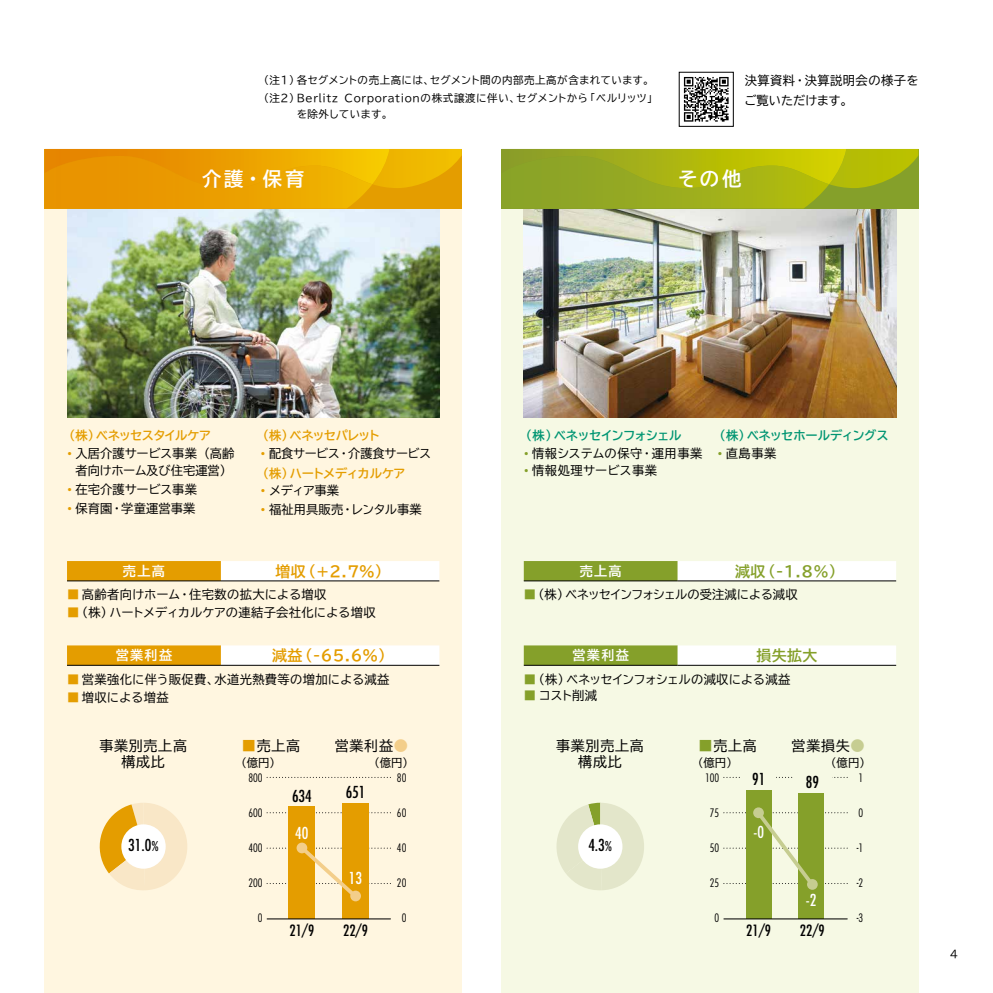
<style>
.page{position:relative;width:993px;height:993px;background:#fff}
.page>*{position:absolute;margin:0;border:0;box-sizing:border-box;transform-origin:0 0}
.t1{font:700 19.25px "TBUD Go Std";letter-spacing:.15em;color:#fff}
.t2{font:500 condensed 16.1px "Futura LT Pro";color:#000}
.t3{font:500 condensed 16.1px "Futura LT Pro";color:#fff}
.t4{font:500 condensed 15.05px "Futura LT Pro";color:#000}
.t5{font:700 14.88px "TBUD Go Std";color:#e49d00}
.t6{font:700 14.88px "TBUD Go Std";letter-spacing:.03em;color:#85a02a}
.t7{font:14px "TBUD Go Std";letter-spacing:.05em;color:#000}
.t8{font:700 13.12px "TBUD Go Std";letter-spacing:.1em;color:#fff}
.t9{font:12.25px/17.5px "TBUD Go Std";color:#000;text-align:center}
.t10{font:12.25px/19.9px "TBUD Go Std";letter-spacing:-.04em;color:#000}
.t11{font:12.25px "TBUD Go Std";letter-spacing:.03em;color:#000}
.t12{font:12.25px/19.2px "TBUD Go Std";letter-spacing:.04em;color:#000}
.t13{font:700 12.25px "TBUD Go Std";letter-spacing:-.08em;color:#e49d00}
.t14{font:12.25px "TBUD Go Std";letter-spacing:-.05em;color:#000}
.t15{font:700 12.25px "TBUD Go Std";letter-spacing:-.03em;color:#009572}
.t16{font:700 12.25px "TBUD Go Std";letter-spacing:-.05em;color:#009572}
.t17{font:12.25px "TBUD Go Std";letter-spacing:.02em;color:#000}
.t18{font:300 condensed 11.38px "Futura LT Pro";color:#000}
.t19{font:11.38px "TBUD Go Std";color:#000}
.t20{font:10.5px/18.2px "TBUD Go Std";letter-spacing:.05em;color:#000}
.t21{font:10.5px "TBUD Go Std";letter-spacing:.02em;color:#000}
.s1{color:#e49d00}
.s2{font-weight:700;color:#e49d00}
.s3{color:#85a02a}
.s4{font-size:14.17px;color:#f3ce8a}
.s5{font-size:14.17px;color:#e49d00}
.s6{font-size:14.17px;color:#c6cd91}
.s7{font-size:14.17px;color:#85a02a}
.s8{font-size:13.3px}
</style>
<div class="page">
<div style="left:45px;top:179px;width:416px;height:813px;background:#fff6e0"></div>
<div style="left:501px;top:179px;width:417px;height:813px;background:#f6f9e4"></div>
<img style="left:67px;top:208px;width:372px;height:209px">
<img style="left:523px;top:208px;width:372px;height:209px">
<svg style="left:67px;top:561px;width:372px;height:103px"></svg>
<hr style="left:67px;top:580px;width:154px;height:1px;background:#000">
<hr style="left:221px;top:580px;width:218px;height:1px;background:#000">
<hr style="left:67px;top:664px;width:154px;height:1px;background:#000">
<hr style="left:221px;top:664px;width:218px;height:1px;background:#000">
<svg style="left:267px;top:812px;width:123px;height:1px"></svg>
<svg style="left:99px;top:803px;width:88px;height:87px"></svg>
<div style="left:288px;top:806px;width:27px;height:112px;background:#e49d00"></div>
<div style="left:342px;top:803px;width:27px;height:115px;background:#e49d00"></div>
<svg style="left:267px;top:843px;width:123px;height:58px"></svg>
<div style="left:296px;top:842px;width:11px;height:11px;background:#f3ce8a;border-radius:50%"></div>
<div style="left:350px;top:890px;width:11px;height:11px;background:#f3ce8a;border-radius:50%"></div>
<div style="left:121px;top:824px;width:45px;height:44px;background:#fff;border-radius:50%"></div>
<hr style="left:267px;top:918px;width:123px;height:1px;background:#000">
<div style="left:746px;top:789px;width:26px;height:129px;background:#85a02a"></div>
<div style="left:797px;top:792px;width:26px;height:126px;background:#85a02a"></div>
<div style="left:806px;top:878px;width:11px;height:11px;background:#c6cd91;border-radius:50%"></div>
<svg style="left:556px;top:802px;width:88px;height:88px"></svg>
<svg style="left:723px;top:807px;width:124px;height:81px"></svg>
<div style="left:578px;top:824px;width:44px;height:44px;background:#fff;border-radius:50%"></div>
<hr style="left:723px;top:918px;width:124px;height:1px;background:#000">
<svg style="left:523px;top:561px;width:372px;height:103px"></svg>
<hr style="left:523px;top:580px;width:154px;height:1px;background:#000">
<hr style="left:677px;top:580px;width:218px;height:1px;background:#000">
<hr style="left:523px;top:664px;width:154px;height:1px;background:#000">
<hr style="left:677px;top:664px;width:218px;height:1px;background:#000">
<svg style="left:683px;top:77px;width:45px;height:45px"></svg>
<div style="left:45px;top:149px;width:416px;height:59px;background:#e49d00"></div>
<img style="left:280px;top:188px;width:89px;height:20px">
<img style="left:389px;top:149px;width:72px;height:39px">
<img style="left:45px;top:149px;width:344px;height:39px">
<div style="left:501px;top:149px;width:417px;height:59px;background:#85a02a"></div>
<img style="left:582px;top:188px;width:244px;height:20px">
<img style="left:846px;top:149px;width:72px;height:39px">
<img style="left:542px;top:149px;width:304px;height:39px">
<p class="t20" style="left:258px;top:70px;width:400px">（注1）各セグメントの売上高には、セグメント間の内部売上高が含まれています。（注2）Berlitz Corporationの株式譲渡に伴い、セグメントから「ベルリッツ」</p>
<p class="t21" style="left:296px;top:105px;width:97px">を除外しています。</p>
<p class="t12" style="left:744px;top:71px;width:176px">決算資料・決算説明会の様子をご覧いただけます。</p>
<h1 class="t1" style="left:202px;top:163px;width:104px">介護・保育</h1>
<h1 class="t1" style="left:678px;top:163px;width:65px">その他</h1>
<p class="t13" style="left:63px;top:425px;width:149px">（株）ベネッセスタイルケア</p>
<p class="t9" style="left:67px;top:444px;width:169px"><span class="s1">•</span> 入居介護サービス事業 （高齢者向けホーム及び住宅運営）</p>
<p class="t9" style="left:67px;top:480px;width:131px"><span class="s1">•</span> 在宅介護サービス事業</p>
<p class="t9" style="left:67px;top:499px;width:130px"><span class="s1">•</span> 保育園・学童運営事業</p>
<p class="t13" style="left:257px;top:425px;width:125px">（株）ベネッセパレット</p>
<p class="t10" style="left:257px;top:443px;width:176px;text-indent:4px"><span class="s1">•</span> 配食サービス・介護食サービス<span class="s2">（株）ハートメディカルケア</span></p>
<p class="t9" style="left:260px;top:481px;width:80px"><span class="s1">•</span> メディア事業</p>
<p class="t9" style="left:260px;top:500px;width:163px"><span class="s1">•</span> 福祉用具販売・レンタル事業</p>
<p class="t16" style="left:519px;top:425px;width:163px">（株）ベネッセインフォシェル</p>
<p class="t12" style="left:523px;top:443px;width:180px"><span class="s3">•</span> 情報システムの保守・運用事業</p>
<p class="t17" style="left:523px;top:460px;width:135px"><span class="s3">•</span> 情報処理サービス事業</p>
<p class="t15" style="left:713px;top:425px;width:177px">（株）ベネッセホールディングス</p>
<p class="t9" style="left:717px;top:444px;width:60px"><span class="s3">•</span> 直島事業</p>
<p class="t8" style="left:123px;top:560px;width:43px">売上高</p>
<p class="t5" style="left:275px;top:558px;width:116px">増収（+2.7％）</p>
<p class="t11" style="left:67px;top:584px;width:261px"><span class="s1">■</span> 高齢者向けホーム・住宅数の拡大による増収</p>
<p class="t9" style="left:67px;top:603px;width:310px"><span class="s1">■</span>（株）ハートメディカルケアの連結子会社化による増収</p>
<p class="t8" style="left:116px;top:644px;width:58px">営業利益</p>
<p class="t5" style="left:272px;top:643px;width:122px">減益（-65.6％）</p>
<p class="t11" style="left:67px;top:668px;width:324px"><span class="s1">■</span> 営業強化に伴う販促費、水道光熱費等の増加による減益</p>
<p class="t9" style="left:67px;top:688px;width:103px"><span class="s1">■</span> 増収による増益</p>
<p class="t8" style="left:579px;top:560px;width:43px">売上高</p>
<p class="t6" style="left:734px;top:558px;width:110px">減収（-1.8%）</p>
<p class="t14" style="left:523px;top:584px;width:275px"><span class="s3">■</span>（株）ベネッセインフォシェルの受注減による減収</p>
<p class="t8" style="left:572px;top:644px;width:58px">営業利益</p>
<p class="t6" style="left:756px;top:643px;width:62px">損失拡大</p>
<p class="t10" style="left:523px;top:668px;width:268px"><span class="s3">■</span>（株）ベネッセインフォシェルの減収による減益</p>
<p class="t9" style="left:523px;top:686px;width:75px"><span class="s3">■</span> コスト削減</p>
<p class="t7" style="left:335px;top:733px;width:74px">営業利益<span class="s4">●</span></p>
<p class="t7" style="left:99px;top:733px;width:89px">事業別売上高</p>
<p class="t7" style="left:242px;top:733px;width:60px"><span class="s5">■</span>売上高</p>
<p class="t7" style="left:121px;top:750px;width:45px">構成比</p>
<p class="t19" style="left:235px;top:752px;width:47px">（億円）</p>
<p class="t19" style="left:368px;top:752px;width:47px">（億円）</p>
<p class="t7" style="left:791px;top:733px;width:74px">営業損失<span class="s6">●</span></p>
<p class="t7" style="left:556px;top:733px;width:89px">事業別売上高</p>
<p class="t7" style="left:698px;top:733px;width:60px"><span class="s7">■</span>売上高</p>
<p class="t7" style="left:578px;top:750px;width:45px">構成比</p>
<p class="t19" style="left:692px;top:752px;width:47px">（億円）</p>
<p class="t19" style="left:825px;top:752px;width:47px">（億円）</p>
<p class="t18" style="left:248px;top:770px;width:16px">800</p>
<h2 class="t2" style="left:292px;top:784px;width:21px">634</h2>
<h2 class="t2" style="left:345px;top:780px;width:21px">651</h2>
<p class="t18" style="left:397px;top:770px;width:11px">80</p>
<p class="t18" style="left:705px;top:770px;width:16px">100</p>
<h2 class="t2" style="left:751px;top:768px;width:15px">91</h2>
<h2 class="t2" style="left:805px;top:770px;width:15px">89</h2>
<p class="t18" style="left:858px;top:770px;width:6px">1</p>
<p class="t18" style="left:248px;top:805px;width:16px">600</p>
<p class="t18" style="left:397px;top:805px;width:11px">60</p>
<p class="t18" style="left:709px;top:805px;width:11px">75</p>
<p class="t18" style="left:858px;top:805px;width:6px">0</p>
<h2 class="t2" style="left:128px;top:834px;width:32px">31.0<span class="s8">%</span></h2>
<p class="t18" style="left:248px;top:840px;width:16px">400</p>
<h2 class="t3" style="left:295px;top:821px;width:15px">40</h2>
<p class="t18" style="left:397px;top:840px;width:11px">40</p>
<h2 class="t2" style="left:588px;top:834px;width:25px">4.3<span class="s8">%</span></h2>
<p class="t18" style="left:709px;top:840px;width:11px">50</p>
<h2 class="t3" style="left:753px;top:820px;width:12px">-0</h2>
<p class="t18" style="left:856px;top:840px;width:8px">-1</p>
<p class="t18" style="left:248px;top:875px;width:16px">200</p>
<h2 class="t3" style="left:349px;top:867px;width:15px">13</h2>
<p class="t18" style="left:397px;top:875px;width:11px">20</p>
<p class="t18" style="left:709px;top:875px;width:11px">25</p>
<p class="t18" style="left:856px;top:875px;width:8px">-2</p>
<h2 class="t3" style="left:805px;top:888px;width:12px">-2</h2>
<p class="t18" style="left:258px;top:910px;width:6px">0</p>
<p class="t4" style="left:289px;top:919px;width:26px">21/9</p>
<p class="t4" style="left:343px;top:919px;width:26px">22/9</p>
<p class="t18" style="left:401px;top:910px;width:6px">0</p>
<p class="t18" style="left:714px;top:910px;width:6px">0</p>
<p class="t4" style="left:746px;top:919px;width:26px">21/9</p>
<p class="t4" style="left:799px;top:919px;width:26px">22/9</p>
<p class="t18" style="left:856px;top:910px;width:8px">-3</p>
<p class="t20" style="left:949px;top:944px;width:9px">4</p>
</div>
